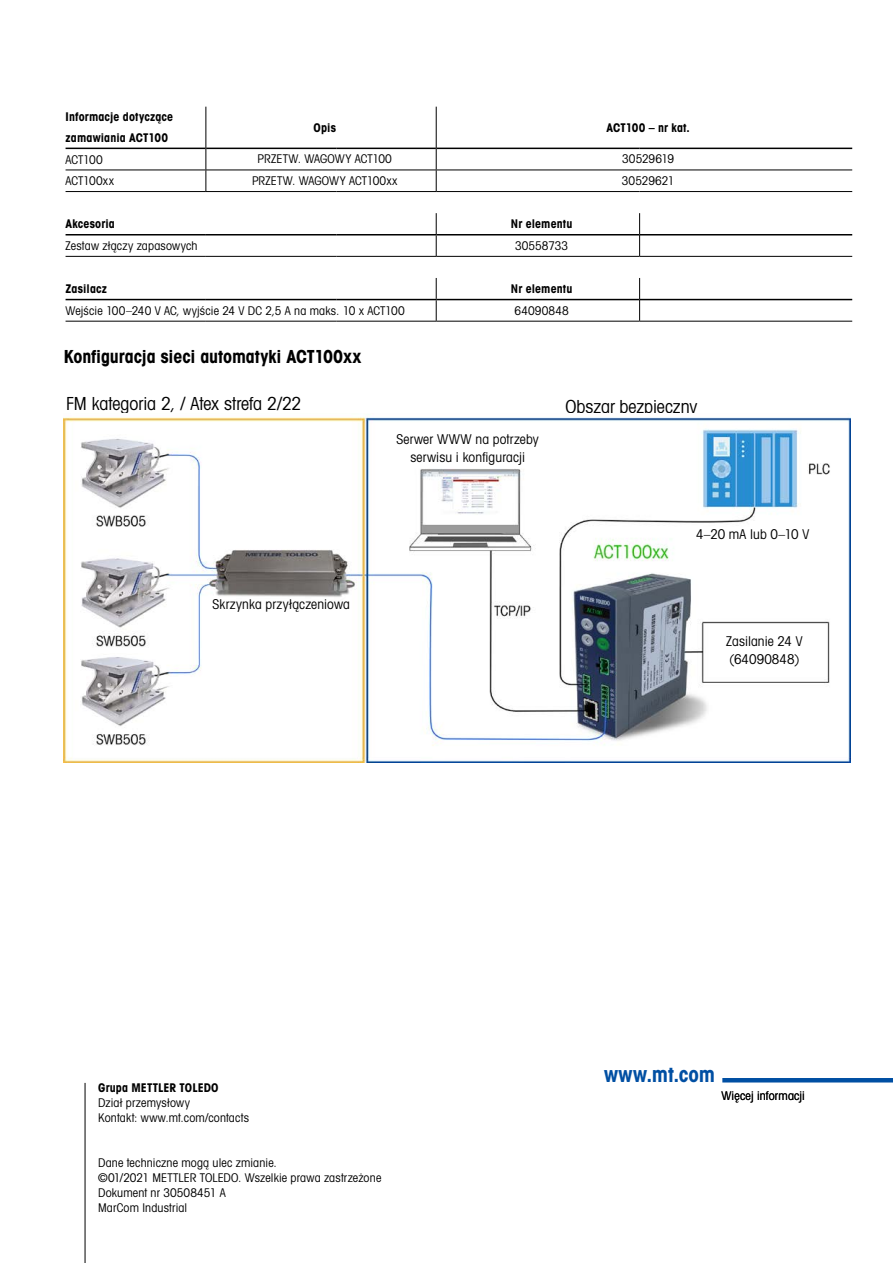
<style>
.page{position:relative;width:893px;height:1263px;background:#fff}
.page>*{position:absolute;margin:0;border:0;box-sizing:border-box;transform-origin:0 0}
.t1{font:21px "Avant Gardefor MT Bd";letter-spacing:.01em;color:#004fa3}
.t2{font:18px "Avant Gardefor MT Bk";letter-spacing:-.005em;color:#000}
.t3{font:18px "Avant Gardefor MT Bd";letter-spacing:-.005em;color:#000}
.t4{font:13.5px/18px "Avant Gardefor MT Bk";letter-spacing:.01em;color:#000;text-align:center}
.t5{font:12px/15px "Avant Gardefor MT Bk";letter-spacing:.01em;color:#000}
.t6{font:12px/21px "Avant Gardefor MT Bd";letter-spacing:.01em;color:#000}
</style>
<div class="page">
<hr style="left:722px;top:1078px;width:171px;height:4px;background:#004fa3">
<hr style="left:85px;top:1083px;width:1px;height:180px;background:#000">
<hr style="left:66px;top:170px;width:140px;height:1px;background:#000">
<hr style="left:206px;top:170px;width:130px;height:1px;background:#000">
<hr style="left:336px;top:170px;width:100px;height:1px;background:#000">
<hr style="left:436px;top:170px;width:204px;height:1px;background:#000">
<hr style="left:640px;top:170px;width:212px;height:1px;background:#000">
<hr style="left:66px;top:191px;width:140px;height:1px;background:#000">
<hr style="left:206px;top:191px;width:130px;height:1px;background:#000">
<hr style="left:336px;top:191px;width:100px;height:1px;background:#000">
<hr style="left:436px;top:191px;width:204px;height:1px;background:#000">
<hr style="left:640px;top:191px;width:212px;height:1px;background:#000">
<svg style="left:436px;top:213px;width:1px;height:43px"></svg>
<hr style="left:66px;top:256px;width:140px;height:1px;background:#000">
<hr style="left:206px;top:256px;width:130px;height:1px;background:#000">
<hr style="left:336px;top:256px;width:100px;height:1px;background:#000">
<hr style="left:436px;top:256px;width:204px;height:1px;background:#000">
<hr style="left:640px;top:256px;width:212px;height:1px;background:#000">
<svg style="left:436px;top:278px;width:1px;height:43px"></svg>
<hr style="left:66px;top:148px;width:139px;height:1px;background:#000">
<hr style="left:206px;top:148px;width:130px;height:1px;background:#000">
<hr style="left:336px;top:148px;width:100px;height:1px;background:#000">
<hr style="left:437px;top:148px;width:203px;height:1px;background:#000">
<hr style="left:640px;top:148px;width:212px;height:1px;background:#000">
<hr style="left:66px;top:321px;width:140px;height:1px;background:#000">
<hr style="left:206px;top:321px;width:130px;height:1px;background:#000">
<hr style="left:336px;top:321px;width:100px;height:1px;background:#000">
<hr style="left:436px;top:321px;width:204px;height:1px;background:#000">
<hr style="left:640px;top:321px;width:212px;height:1px;background:#000">
<hr style="left:205px;top:107px;width:1px;height:41px;background:#000">
<hr style="left:436px;top:107px;width:1px;height:41px;background:#000">
<svg style="left:205px;top:148px;width:1px;height:43px"></svg>
<svg style="left:436px;top:148px;width:1px;height:43px"></svg>
<hr style="left:66px;top:234px;width:140px;height:1px;background:#000">
<hr style="left:206px;top:234px;width:130px;height:1px;background:#000">
<hr style="left:336px;top:234px;width:100px;height:1px;background:#000">
<hr style="left:436px;top:234px;width:203px;height:1px;background:#000">
<hr style="left:640px;top:234px;width:212px;height:1px;background:#000">
<hr style="left:66px;top:299px;width:140px;height:1px;background:#000">
<hr style="left:206px;top:299px;width:130px;height:1px;background:#000">
<hr style="left:336px;top:299px;width:100px;height:1px;background:#000">
<hr style="left:436px;top:299px;width:203px;height:1px;background:#000">
<hr style="left:640px;top:299px;width:212px;height:1px;background:#000">
<svg style="left:639px;top:213px;width:1px;height:43px"></svg>
<svg style="left:639px;top:278px;width:1px;height:43px"></svg>
<img style="left:64px;top:417px;width:786px;height:346px">
<p class="t6" style="left:66px;top:106px;width:109px">Informacje dotyczące zamawiania ACT100</p>
<p class="t6" style="left:314px;top:117px;width:24px">Opis</p>
<p class="t6" style="left:606px;top:117px;width:85px">ACT100 – nr kat.</p>
<p class="t5" style="left:66px;top:152px;width:39px">ACT100</p>
<p class="t5" style="left:258px;top:151px;width:136px">PRZETW. WAGOWY ACT100</p>
<p class="t5" style="left:622px;top:151px;width:53px">30529619</p>
<p class="t5" style="left:66px;top:173px;width:50px">ACT100xx</p>
<p class="t5" style="left:252px;top:173px;width:147px">PRZETW. WAGOWY ACT100xx</p>
<p class="t5" style="left:622px;top:173px;width:54px">30529621</p>
<p class="t6" style="left:66px;top:213px;width:51px">Akcesoria</p>
<p class="t6" style="left:511px;top:213px;width:63px">Nr elementu</p>
<p class="t5" style="left:66px;top:238px;width:134px">Zestaw złączy zapasowych</p>
<p class="t5" style="left:515px;top:238px;width:54px">30558733</p>
<p class="t6" style="left:66px;top:278px;width:43px">Zasilacz</p>
<p class="t6" style="left:511px;top:278px;width:63px">Nr elementu</p>
<p class="t5" style="left:66px;top:303px;width:341px">Wejście 100–240 V AC, wyjście 24 V DC 2,5 A na maks. 10 x ACT100</p>
<p class="t5" style="left:515px;top:303px;width:56px">64090848</p>
<h2 class="t3" style="left:64px;top:345px;width:299px">Konfiguracja sieci automatyki ACT100xx</h2>
<h2 class="t2" style="left:66px;top:392px;width:237px">FM kategoria 2, / Atex strefa 2/22</h2>
<h2 class="t2" style="left:566px;top:395px;width:133px">Obszar bezpieczny</h2>
<p class="t4" style="left:397px;top:429px;width:144px">Serwer WWW na potrzeby serwisu i konfiguracji</p>
<p class="t4" style="left:213px;top:595px;width:139px">Skrzynka przyłączeniowa</p>
<p class="t4" style="left:696px;top:525px;width:114px">4–20 mA lub 0–10 V</p>
<p class="t4" style="left:726px;top:631px;width:78px;text-align:left">Zasilanie 24 V (64090848)</p>
<p class="t6" style="left:98px;top:1077px;width:122px">Grupa METTLER TOLEDO</p>
<p class="t5" style="left:98px;top:1095px;width:152px">Dział przemysłowy<br>Kontakt: www.mt.com/contacts</p>
<p class="t5" style="left:98px;top:1155px;width:285px">Dane techniczne mogą ulec zmianie.<br>©01/2021 METTLER TOLEDO. Wszelkie prawa zastrzeżone<br>Dokument nr 30508451 A<br>MarCom Industrial</p>
<h1 class="t1" style="left:604px;top:1061px;width:113px">www.mt.com</h1>
<p class="t5" style="left:721px;top:1087px;width:85px">Więcej informacji</p>
</div>
